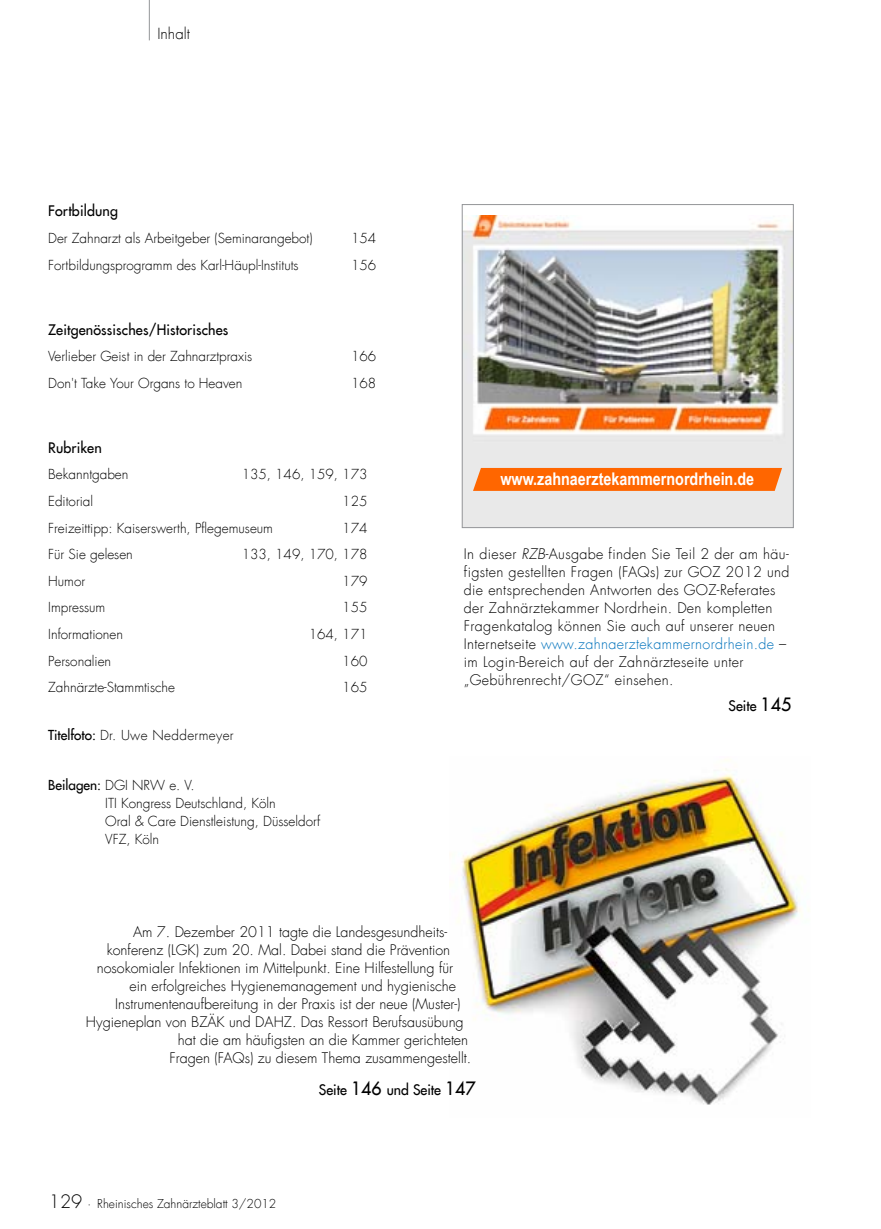
<style>
.page{position:relative;width:881px;height:1229px;background:#fff}
.page>*{position:absolute;margin:0;border:0;box-sizing:border-box;transform-origin:0 0}
.t1{font:700 17.55px "Arial Narrow";color:#fff}
.t2{font:300 15px "Futura LT";color:#000}
.t3{font:300 14.25px "Futura LT";color:#000}
.t4{font:300 14.25px/18px "Futura LT";letter-spacing:.025em;color:#000}
.t5{font:14.25px "Futura LT";letter-spacing:.01em;color:#000}
.t6{font:300 13.5px/18.1px "Futura LT";color:#000}
.t7{font:300 13.5px "Futura LT";letter-spacing:.025em;color:#000}
.t8{font:300 12px "Futura LT";color:#000}
.s1{font-weight:400}
.s2{font-style:italic}
.s3{color:#0072bc}
.s4{font-size:18px}
</style>
<div class="page">
<hr style="left:149px;top:0;width:1px;height:40px;background:#939598">
<img style="left:463px;top:215px;width:328px;height:311px">
<div style="left:473px;top:468px;width:308px;height:23px;background:#f60"></div>
<div style="left:461px;top:204px;width:332px;height:324px;border:1px solid #939598"></div>
<img style="left:457px;top:759px;width:352px;height:346px">
<p class="t2" style="left:157px;top:25px;width:34px">Inhalt</p>
<p class="t5" style="left:48px;top:202px;width:71px">Fortbildung</p>
<p class="t6" style="left:48px;top:229px;width:266px">Der Zahnarzt als Arbeitgeber (Seminarangebot)</p>
<p class="t6" style="left:351px;top:229px;width:27px">154</p>
<p class="t6" style="left:48px;top:256px;width:252px">Fortbildungsprogramm des Karl-Häupl-Instituts</p>
<p class="t6" style="left:351px;top:256px;width:27px">156</p>
<p class="t5" style="left:48px;top:320px;width:181px">Zeitgenössisches/Historisches</p>
<p class="t6" style="left:48px;top:348px;width:205px">Verlieber Geist in der Zahnarztpraxis</p>
<p class="t6" style="left:351px;top:348px;width:27px">166</p>
<p class="t6" style="left:48px;top:374px;width:196px">Don't Take Your Organs to Heaven</p>
<p class="t6" style="left:351px;top:374px;width:27px">168</p>
<p class="t5" style="left:48px;top:438px;width:55px">Rubriken</p>
<p class="t6" style="left:48px;top:466px;width:82px">Bekanntgaben</p>
<p class="t6" style="left:242px;top:466px;width:127px">135, 146, 159, 173</p>
<p class="t6" style="left:48px;top:492px;width:46px">Editorial</p>
<p class="t6" style="left:342px;top:492px;width:27px">125</p>
<p class="t6" style="left:48px;top:519px;width:226px">Freizeittipp: Kaiserswerth, Pflegemuseum</p>
<p class="t6" style="left:342px;top:519px;width:27px">174</p>
<p class="t6" style="left:48px;top:545px;width:86px">Für Sie gelesen</p>
<p class="t6" style="left:242px;top:545px;width:127px">133, 149, 170, 178</p>
<p class="t6" style="left:48px;top:572px;width:38px">Humor</p>
<p class="t6" style="left:342px;top:572px;width:27px">179</p>
<p class="t6" style="left:48px;top:599px;width:59px">Impressum</p>
<p class="t6" style="left:342px;top:599px;width:27px">155</p>
<p class="t6" style="left:48px;top:625px;width:76px">Informationen</p>
<p class="t6" style="left:308px;top:625px;width:60px">164, 171</p>
<p class="t6" style="left:48px;top:652px;width:64px">Personalien</p>
<p class="t6" style="left:342px;top:652px;width:27px">160</p>
<p class="t6" style="left:48px;top:679px;width:128px">Zahnärzte-Stammtische</p>
<p class="t6" style="left:342px;top:679px;width:27px">165</p>
<p class="t7" style="left:48px;top:727px;width:187px"><span class="s1">Titelfoto:</span> Dr. Uwe Neddermeyer</p>
<p class="t6" style="left:105px;top:776px;width:216px;text-indent:-57px"><span class="s1">Beilagen:</span> DGI NRW e. V.<br>ITI Kongress Deutschland, Köln<br>Oral &amp; Care Dienstleistung, Düsseldorf<br>VFZ, Köln</p>
<p class="t1" style="left:500px;top:465px;width:255px">www.zahnaerztekammernordrhein.de</p>
<p class="t4" style="left:463px;top:545px;width:327px">In dieser <span class="s2">RZB</span>-Ausgabe finden Sie Teil 2 der am häu&shy;figsten gestellten Fragen (FAQs) zur GOZ 2012 und die entsprechenden Antworten des GOZ-Referates der Zahnärztekammer Nordrhein. Den kompletten Fragenkatalog können Sie auch auf unserer neuen Internetseite <span class="s3">www.zahnaerztekammernordrhein.de</span> – im Login-Bereich auf der Zahnärzteseite unter „Gebührenrecht/GOZ“ einsehen.</p>
<p class="t5" style="left:728px;top:696px;width:64px">Seite <span class="s4">145</span></p>
<p class="t3" style="left:133px;top:923px;width:315px">Am 7. Dezember 2011 tagte die Landesgesundheits-</p>
<p class="t3" style="left:107px;top:941px;width:345px">konferenz (LGK) zum 20. Mal. Dabei stand die Prävention</p>
<p class="t3" style="left:97px;top:959px;width:358px">nosokomialer Infektionen im Mittelpunkt. Eine Hilfestellung für</p>
<p class="t3" style="left:129px;top:977px;width:328px">ein erfolgreiches Hygienemanagement und hygienische</p>
<p class="t3" style="left:115px;top:995px;width:347px">Instrumentenaufbereitung in der Praxis ist der neue (Muster-)</p>
<p class="t3" style="left:86px;top:1013px;width:379px">Hygieneplan von BZÄK und DAHZ. Das Ressort Berufsausübung</p>
<p class="t3" style="left:178px;top:1031px;width:292px">hat die am häufigsten an die Kammer gerichteten</p>
<p class="t3" style="left:169px;top:1049px;width:303px">Fragen (FAQs) zu diesem Thema zusammengestellt.</p>
<p class="t5" style="left:319px;top:1081px;width:158px">Seite <span class="s4">146</span> und Seite <span class="s4">147</span></p>
<p class="t8" style="left:49px;top:1196px;width:229px"><span class="s4">129</span> · Rheinisches Zahnärzteblatt 3/2012</p>
</div>
